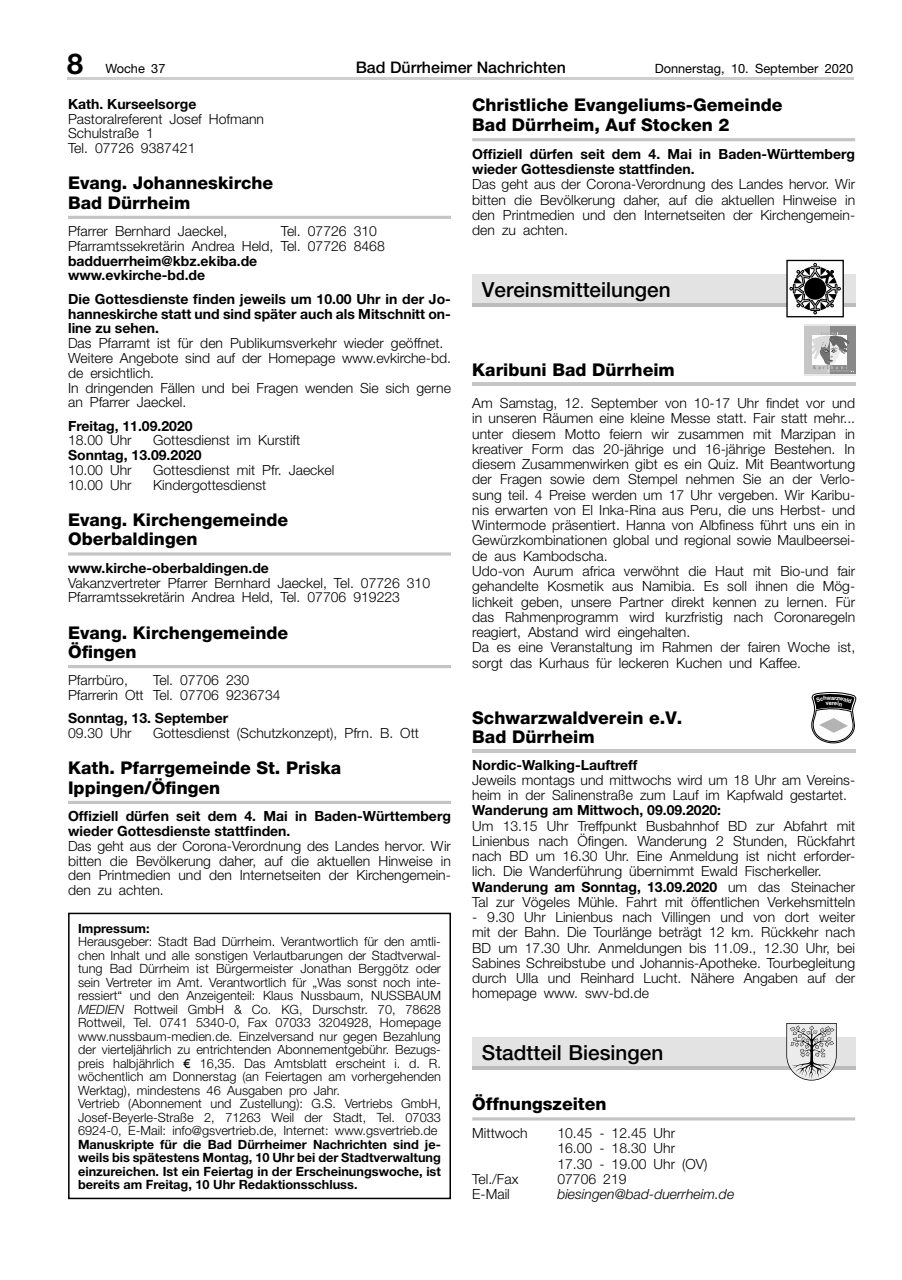
<style>
.page{position:relative;width:902px;height:1280px;background:#fff}
.page>*{position:absolute;margin:0;border:0;box-sizing:border-box;transform-origin:0 0}
.t1{font:700 28.8px "Helvetica Neue";color:#000}
.t2{font:500 20.85px "Helvetica Neue";color:#000}
.t3{font:800 17.55px/19.2px "Helvetica Neue";color:#000}
.t4{font:500 15.9px "Helvetica Neue";color:#000}
.t5{font:300 13.95px/15.3px "Helvetica Neue";color:#000}
.t6{font:700 13.95px/14.9px "Helvetica Neue";color:#000}
.t7{font:italic 300 13.95px "Helvetica Neue";color:#000}
.t8{font:300 12.75px/13.5px "Helvetica Neue";color:#000}
.t9{font:700 12.75px/13.5px "Helvetica Neue";color:#000;text-align:justify}
.t10{font:12.75px "Helvetica Neue";color:#000}
.t11{font:700 5.7px "Helvetica";color:#fff}
.s1{font-weight:700}
.s2{font-style:italic}
.s3{font-family:"Gill Sans";font-weight:400}
</style>
<div class="page">
<hr style="left:67px;top:78px;width:786px;height:2px;background:#cecece">
<hr style="left:68px;top:216px;width:383px;height:3px;background:#c4c4c4">
<svg style="left:68px;top:552px;width:383px;height:4px;background:#d0d0d0"></svg>
<hr style="left:68px;top:665px;width:383px;height:3px;background:#c4c4c4">
<hr style="left:68px;top:801px;width:383px;height:3px;background:#c4c4c4">
<hr style="left:472px;top:138px;width:383px;height:3px;background:#c4c4c4">
<hr style="left:472px;top:1117px;width:383px;height:3px;background:#c4c4c4">
<div style="left:472px;top:274px;width:383px;height:32px;background:#e3e3e3"></div>
<hr style="left:472px;top:303px;width:383px;height:3px;background:#bcbcbc">
<div style="left:787px;top:260px;width:56px;height:57px;background:#fefefe"></div>
<div style="left:786px;top:260px;width:57px;height:57px;border:1px solid #000"></div>
<svg style="left:789px;top:263px;width:51px;height:51px"></svg>
<div style="left:804px;top:324px;width:51px;height:51px;background:#e8e8e8"></div>
<div style="left:829px;top:326px;width:26px;height:48px;background:#898989"></div>
<div style="left:804px;top:326px;width:25px;height:48px;background:#c6c6c6"></div>
<svg style="left:812px;top:332px;width:41px;height:40px"></svg>
<hr style="left:472px;top:382px;width:383px;height:3px;background:#c6c6c6">
<hr style="left:472px;top:750px;width:383px;height:3px;background:#c6c6c6">
<div style="left:472px;top:1037px;width:383px;height:32px;background:#e3e3e3"></div>
<hr style="left:472px;top:1066px;width:383px;height:3px;background:#bcbcbc">
<svg style="left:786px;top:1023px;width:50px;height:57px"></svg>
<div style="left:68px;top:913px;width:383px;height:286px;border:2px solid #000"></div>
<svg style="left:811px;top:692px;width:45px;height:52px"></svg>
<h1 class="t1" style="left:67px;top:45px;width:17px">8</h1>
<p class="t10" style="left:106px;top:61px;width:61px">Woche 37</p>
<p class="t4" style="left:355px;top:58px;width:212px">Bad Dürrheimer Nachrichten</p>
<p class="t10" style="left:654px;top:61px;width:200px">Donnerstag, 10. September 2020</p>
<p class="t6" style="left:68px;top:96px;width:130px">Kath. Kurseelsorge</p>
<p class="t5" style="left:68px;top:111px;width:197px;line-height:14.9px">Pastoralreferent Josef Hofmann<br>Schulstraße 1<br>Tel. 07726 9387421</p>
<p class="t3" style="left:68px;top:173px;width:207px">Evang. Johanneskirche<br>Bad Dürrheim</p>
<p class="t5" style="left:68px;top:223px;width:161px">Pfarrer Bernhard Jaeckel,</p>
<p class="t3" style="left:472px;top:95px;width:312px;line-height:19.6px">Christliche Evangeliums-Gemeinde<br>Bad Dürrheim, Auf Stocken 2</p>
<p class="t6" style="left:472px;top:146px;width:384px;line-height:15.3px">Offiziell dürfen seit dem 4. Mai in Baden-Württemberg wieder Gottesdienste stattfinden.</p>
<p class="t5" style="left:472px;top:177px;width:384px;text-align:justify">Das geht aus der Corona-Verordnung des Landes hervor. Wir bitten die Bevölkerung daher, auf die aktuellen Hinweise in den Printmedien und den Internetseiten der Kirchengemein&shy;den zu achten.</p>
<p class="t5" style="left:68px;top:223px;width:318px;line-height:14.9px;text-indent:213px">Tel. 07726 310<br>Pfarramtssekretärin Andrea Held, Tel. 07726 8468</p>
<p class="t6" style="left:68px;top:253px;width:191px">badduerrheim@kbz.ekiba.de www.evkirche-bd.de</p>
<p class="t6" style="left:68px;top:291px;width:384px;text-align:justify">Die Gottesdienste finden jeweils um 10.00 Uhr in der Jo&shy;hanneskirche statt und sind später auch als Mitschnitt on&shy;line zu sehen.</p>
<p class="t5" style="left:68px;top:335px;width:384px;line-height:14.9px">Das Pfarramt ist für den Publikumsverkehr wieder geöffnet.<br>Weitere Angebote sind auf der Homepage www.evkirche-bd. de ersichtlich.<br>In dringenden Fällen und bei Fragen wenden Sie sich gerne an Pfarrer Jaeckel.</p>
<p class="t6" style="left:68px;top:418px;width:126px">Freitag, 11.09.2020</p>
<p class="t5" style="left:68px;top:432px;width:65px">18.00 Uhr</p>
<p class="t5" style="left:153px;top:432px;width:149px">Gottesdienst im Kurstift</p>
<p class="t6" style="left:68px;top:447px;width:135px">Sonntag, 13.09.2020</p>
<p class="t5" style="left:68px;top:462px;width:65px">10.00 Uhr</p>
<p class="t5" style="left:153px;top:462px;width:183px">Gottesdienst mit Pfr. Jaeckel</p>
<p class="t5" style="left:68px;top:477px;width:65px">10.00 Uhr</p>
<p class="t5" style="left:153px;top:477px;width:114px">Kindergottesdienst</p>
<p class="t3" style="left:68px;top:510px;width:222px">Evang. Kirchengemeinde<br>Oberbaldingen</p>
<p class="t6" style="left:68px;top:560px;width:202px">www.kirche-oberbaldingen.de</p>
<p class="t5" style="left:68px;top:575px;width:363px;line-height:14.9px">Vakanzvertreter Pfarrer Bernhard Jaeckel, Tel. 07726 310<br>Pfarramtssekretärin Andrea Held, Tel. 07706 919223</p>
<p class="t3" style="left:68px;top:623px;width:222px">Evang. Kirchengemeinde<br>Öfingen</p>
<p class="t5" style="left:68px;top:672px;width:61px">Pfarrbüro,</p>
<h2 class="t2" style="left:482px;top:277px;width:190px">Vereinsmitteilungen</h2>
<p class="t3" style="left:472px;top:360px;width:204px">Karibuni Bad Dürrheim</p>
<p class="t5" style="left:472px;top:395px;width:384px">Am Samstag, 12. September von 10-17 Uhr findet vor und in unseren Räumen eine kleine Messe statt. Fair statt mehr... unter diesem Motto feiern wir zusammen mit Marzipan in kreativer Form das 20-jährige und 16-jährige Bestehen. In diesem Zusammenwirken gibt es ein Quiz. Mit Beantwortung der Fragen sowie dem Stempel nehmen Sie an der Verlo&shy;sung teil. 4 Preise werden um 17 Uhr vergeben. Wir Karibu&shy;nis erwarten von El Inka-Rina aus Peru, die uns Herbst- und Wintermode präsentiert. Hanna von Albfiness führt uns ein in Gewürzkombinationen global und regional sowie Maulbeersei&shy;de aus Kambodscha.<br>Udo-von Aurum africa verwöhnt die Haut mit Bio-und fair gehandelte Kosmetik aus Namibia. Es soll ihnen die Mög&shy;lichkeit geben, unsere Partner direkt kennen zu lernen. Für das Rahmenprogramm wird kurzfristig nach Coronaregeln reagiert, Abstand wird eingehalten.<br>Da es eine Veranstaltung im Rahmen der fairen Woche ist, sorgt das Kurhaus für leckeren Kuchen und Kaffee.</p>
<p class="t5" style="left:68px;top:673px;width:214px;line-height:14.9px;text-indent:85px">Tel. 07706 230<br>Pfarrerin Ott Tel. 07706 9236734</p>
<p class="t6" style="left:68px;top:711px;width:162px">Sonntag, 13. September</p>
<p class="t5" style="left:68px;top:725px;width:65px">09.30 Uhr</p>
<p class="t5" style="left:153px;top:725px;width:267px">Gottesdienst (Schutzkonzept), Pfrn. B. Ott</p>
<p class="t3" style="left:68px;top:758px;width:275px">Kath. Pfarrgemeinde St. Priska<br>Ippingen/Öfingen</p>
<p class="t6" style="left:68px;top:808px;width:384px">Offiziell dürfen seit dem 4. Mai in Baden-Württemberg wieder Gottesdienste stattfinden.</p>
<p class="t5" style="left:68px;top:838px;width:384px;line-height:14.9px;text-align:justify">Das geht aus der Corona-Verordnung des Landes hervor. Wir bitten die Bevölkerung daher, auf die aktuellen Hinweise in den Printmedien und den Internetseiten der Kirchengemein&shy;den zu achten.</p>
<p class="t11" style="left:830px;top:694px;width:5px">a</p>
<p class="t3" style="left:472px;top:708px;width:211px">Schwarzwaldverein e.V.<br>Bad Dürrheim</p>
<p class="t6" style="left:472px;top:757px;width:167px">Nordic-Walking-Lauftreff</p>
<p class="t5" style="left:472px;top:772px;width:384px">Jeweils montags und mittwochs wird um 18 Uhr am Vereins&shy;heim in der Salinenstraße zum Lauf im Kapfwald gestartet.</p>
<p class="t6" style="left:472px;top:802px;width:250px">Wanderung am Mittwoch, 09.09.2020:</p>
<p class="t5" style="left:472px;top:818px;width:384px">Um 13.15 Uhr Treffpunkt Busbahnhof BD zur Abfahrt mit Linienbus nach Öfingen. Wanderung 2 Stunden, Rückfahrt nach BD um 16.30 Uhr. Eine Anmeldung ist nicht erforder&shy;lich. Die Wanderführung übernimmt Ewald Fischerkeller.<br><span class="s1">Wanderung am Sonntag, 13.09.2020</span> um das Steinacher Tal zur Vögeles Mühle. Fahrt mit öffentlichen Verkehsmitteln</p>
<p class="t5" style="left:472px;top:909px;width:384px;text-align:justify">- 9.30 Uhr Linienbus nach Villingen und von dort weiter mit der Bahn. Die Tourlänge beträgt 12 km. Rückkehr nach BD um 17.30 Uhr. Anmeldungen bis 11.09., 12.30 Uhr, bei Sabines Schreibstube und Johannis-Apotheke. Tourbegleitung durch Ulla und Reinhard Lucht. Nähere Angaben auf der homepage www. swv-bd.de</p>
<p class="t9" style="left:78px;top:921px;width:73px">Impressum:</p>
<p class="t8" style="left:78px;top:934px;width:364px">Herausgeber: Stadt Bad Dürrheim. Verantwortlich für den amtli&shy;chen Inhalt und alle sonstigen Verlautbarungen der Stadtverwal&shy;tung Bad Dürrheim ist Bürgermeister Jonathan Berggötz oder sein Vertreter im Amt. Verantwortlich für „Was sonst noch inte&shy;ressiert“ und den Anzeigenteil: Klaus Nussbaum, NUSSBAUM <span class="s2">MEDIEN</span> Rottweil GmbH &amp; Co. KG, Durschstr. 70, 78628<br>Rottweil, Tel. 0741 5340-0, Fax 07033 3204928, Homepage www.nussbaum-medien.de. Einzelversand nur gegen Bezahlung der vierteljährlich zu entrichtenden Abonnementgebühr. Bezugs&shy;preis halbjährlich <span class="s3">€</span> 16,35. Das Amtsblatt erscheint i. d. R. wöchentlich am Donnerstag (an Feiertagen am vorhergehenden Werktag), mindestens 46 Ausgaben pro Jahr.<br>Vertrieb (Abonnement und Zustellung): G.S. Vertriebs GmbH, Josef-Beyerle-Straße 2, 71263 Weil der Stadt, Tel. 07033<br>6924-0, E-Mail: info@gsvertrieb.de, Internet: www.gsvertrieb.de</p>
<p class="t9" style="left:78px;top:1137px;width:364px">Manuskripte für die Bad Dürrheimer Nachrichten sind je&shy;weils bis spätestens Montag, 10 Uhr bei der Stadtverwaltung einzureichen. Ist ein Feiertag in der Erscheinungswoche, ist bereits am Freitag, 10 Uhr Redaktionsschluss.</p>
<h2 class="t2" style="left:482px;top:1040px;width:183px">Stadtteil Biesingen</h2>
<p class="t3" style="left:472px;top:1094px;width:136px">Öffnungszeiten</p>
<p class="t5" style="left:472px;top:1125px;width:57px">Mittwoch</p>
<p class="t5" style="left:557px;top:1125px;width:152px">10.45 - 12.45 Uhr<br>16.00 - 18.30 Uhr<br>17.30 - 19.00 Uhr (OV)</p>
<p class="t5" style="left:472px;top:1171px;width:48px">Tel./Fax</p>
<p class="t5" style="left:557px;top:1171px;width:71px">07706 219</p>
<p class="t5" style="left:472px;top:1186px;width:39px">E-Mail</p>
<p class="t7" style="left:557px;top:1186px;width:178px">biesingen@bad-duerrheim.de</p>
</div>
